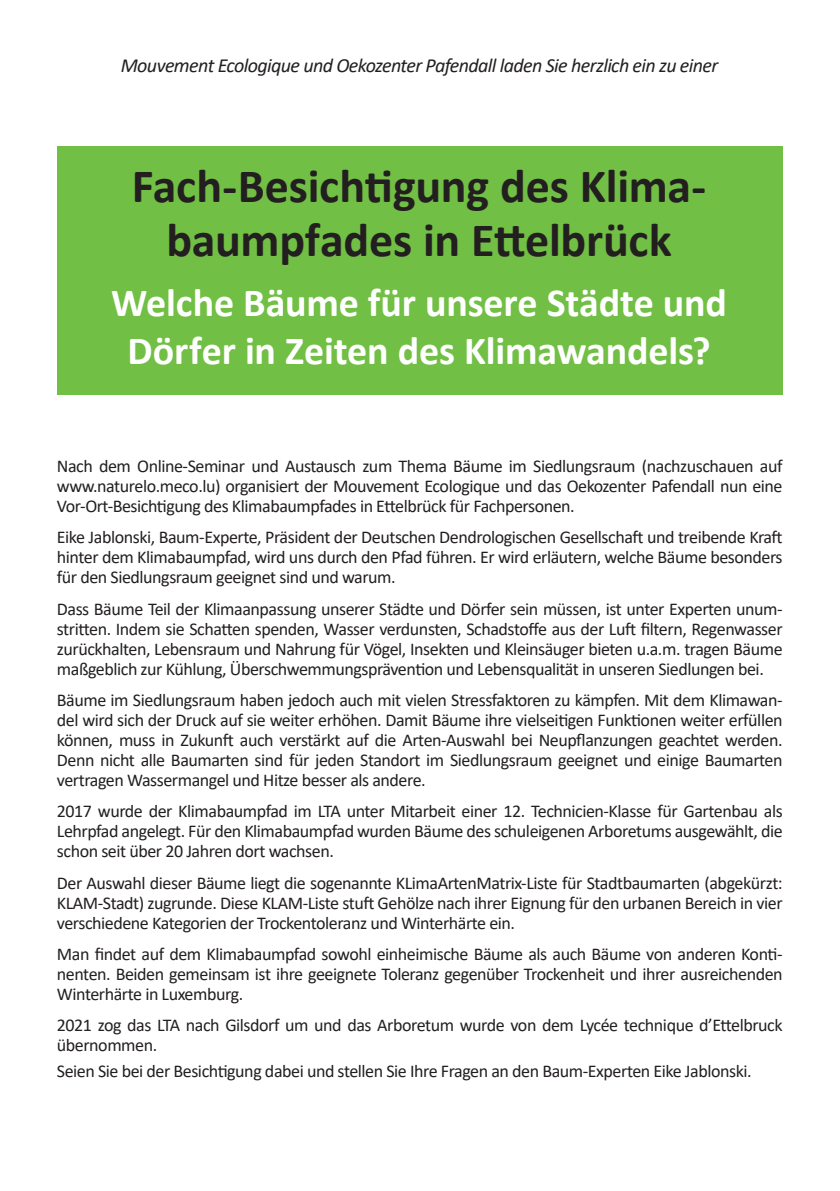
<style>
.page{position:relative;width:840px;height:1191px;background:#fff}
.page>*{position:absolute;margin:0;border:0;box-sizing:border-box;transform-origin:0 0}
.t1{font:700 48px/54px "Calibri";letter-spacing:-.005em;color:#231f20;text-align:center}
.t2{font:700 40px/48px "Calibri";letter-spacing:-.005em;color:#fff;text-align:center}
.t3{font:italic 20px "Calibri";letter-spacing:-.03em;color:#231f20}
.t4{font:18px/20px "Calibri";letter-spacing:-.025em;color:#231f20;text-align:justify}
</style>
<div class="page">
<div style="left:57px;top:146px;width:725px;height:248px;background:#71bf44"></div>
<p class="t3" style="left:121px;top:51px;width:598px">Mouvement Ecologique und Oekozenter Pafendall laden Sie herzlich ein zu einer</p>
<h1 class="t1" style="left:132px;top:159px;width:575px">Fach-Besichtigung des Klima&shy;baumpfades in Ettelbrück</h1>
<h2 class="t2" style="left:111px;top:278px;width:617px">Welche Bäume für unsere Städte und<br>Dörfer in Zeiten des Klimawandels?</h2>
<p class="t4" style="left:57px;top:455px;width:726px">Nach dem Online-Seminar und Austausch zum Thema Bäume im Siedlungsraum (nachzuschauen auf www.naturelo.meco.lu) organisiert der Mouvement Ecologique und das Oekozenter Pafendall nun eine Vor-Ort-Besichtigung des Klimabaumpfades in Ettelbrück für Fachpersonen.</p>
<p class="t4" style="left:57px;top:527px;width:726px">Eike Jablonski, Baum-Experte, Präsident der Deutschen Dendrologischen Gesellschaft und treibende Kraft hinter dem Klimabaumpfad, wird uns durch den Pfad führen. Er wird erläutern, welche Bäume besonders für den Siedlungsraum geeignet sind und warum.</p>
<p class="t4" style="left:57px;top:598px;width:726px">Dass Bäume Teil der Klimaanpassung unserer Städte und Dörfer sein müssen, ist unter Experten unum&shy;stritten. Indem sie Schatten spenden, Wasser verdunsten, Schadstoffe aus der Luft filtern, Regenwasser zurückhalten, Lebensraum und Nahrung für Vögel, Insekten und Kleinsäuger bieten u.a.m. tragen Bäume maßgeblich zur Kühlung, Überschwemmungsprävention und Lebensqualität in unseren Siedlungen bei.</p>
<p class="t4" style="left:57px;top:689px;width:726px">Bäume im Siedlungsraum haben jedoch auch mit vielen Stressfaktoren zu kämpfen. Mit dem Klimawan&shy;del wird sich der Druck auf sie weiter erhöhen. Damit Bäume ihre vielseitigen Funktionen weiter erfüllen können, muss in Zukunft auch verstärkt auf die Arten-Auswahl bei Neupflanzungen geachtet werden.<br>Denn nicht alle Baumarten sind für jeden Standort im Siedlungsraum geeignet und einige Baumarten vertragen Wassermangel und Hitze besser als andere.</p>
<p class="t4" style="left:57px;top:801px;width:727px">2017 wurde der Klimabaumpfad im LTA unter Mitarbeit einer 12. Technicien-Klasse für Gartenbau als Lehrpfad angelegt. Für den Klimabaumpfad wurden Bäume des schuleigenen Arboretums ausgewählt, die schon seit über 20 Jahren dort wachsen.</p>
<p class="t4" style="left:57px;top:872px;width:727px">Der Auswahl dieser Bäume liegt die sogenannte KLimaArtenMatrix-Liste für Stadtbaumarten (abgekürzt:<br>KLAM-Stadt) zugrunde. Diese KLAM-Liste stuft Gehölze nach ihrer Eignung für den urbanen Bereich in vier verschiedene Kategorien der Trockentoleranz und Winterhärte ein.</p>
<p class="t4" style="left:57px;top:943px;width:726px">Man findet auf dem Klimabaumpfad sowohl einheimische Bäume als auch Bäume von anderen Konti&shy;nenten. Beiden gemeinsam ist ihre geeignete Toleranz gegenüber Trockenheit und ihrer ausreichenden Winterhärte in Luxemburg.</p>
<p class="t4" style="left:57px;top:1015px;width:726px">2021 zog das LTA nach Gilsdorf um und das Arboretum wurde von dem Lycée technique d’Ettelbruck übernommen.</p>
<p class="t4" style="left:57px;top:1060px;width:695px">Seien Sie bei der Besichtigung dabei und stellen Sie Ihre Fragen an den Baum-Experten Eike Jablonski.</p>
</div>
